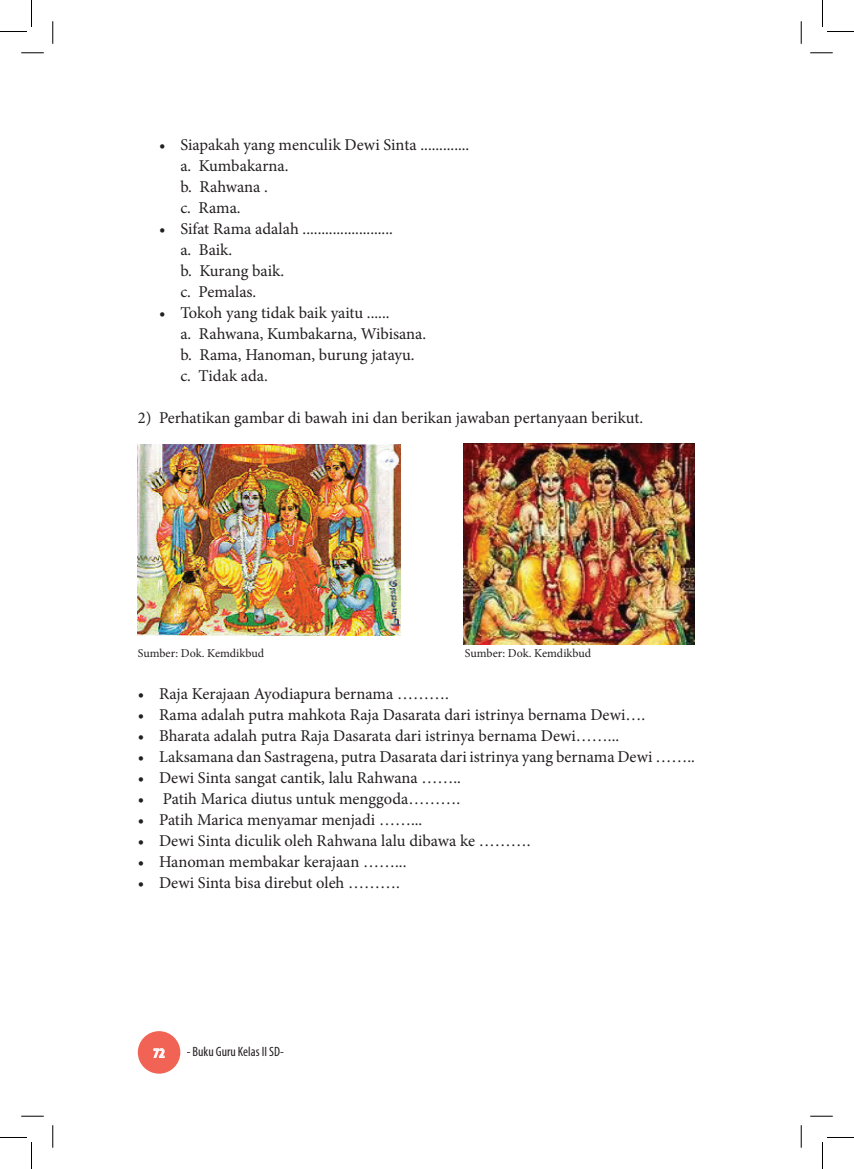
<style>
.page{position:relative;width:854px;height:1169px;background:#fff}
.page>*{position:absolute;margin:0;border:0;box-sizing:border-box;transform-origin:0 0}
.t1{font:16.5px/21px "Minion Pro";color:#231f20}
.t2{font:condensed 13.5px "Myriad Pro";color:#231f20}
.t3{font:700 condensed 13.5px "Myriad Pro";color:#fff}
.t4{font:12px "Minion Pro";color:#231f20}
</style>
<div class="page">
<div style="left:138px;top:1031px;width:42px;height:42px;background:#f16355;border-radius:50%"></div>
<svg style="left:153px;top:1048px;width:12px;height:10px"></svg>
<img style="left:138px;top:445px;width:262px;height:190px">
<img style="left:463px;top:443px;width:232px;height:201px">
<svg style="left:21px;top:53px;width:23px;height:1px"></svg>
<svg style="left:810px;top:53px;width:23px;height:1px"></svg>
<svg style="left:21px;top:1115px;width:23px;height:1px"></svg>
<svg style="left:810px;top:1115px;width:23px;height:1px"></svg>
<svg style="left:53px;top:21px;width:1px;height:23px"></svg>
<svg style="left:53px;top:1125px;width:1px;height:22px"></svg>
<svg style="left:801px;top:21px;width:1px;height:23px"></svg>
<svg style="left:801px;top:1125px;width:1px;height:22px"></svg>
<svg style="left:0;top:0;width:32px;height:32px"></svg>
<svg style="left:0;top:1137px;width:32px;height:32px"></svg>
<svg style="left:822px;top:0;width:32px;height:32px"></svg>
<svg style="left:822px;top:1137px;width:32px;height:32px"></svg>
<p class="t1" style="left:180px;top:134px;width:291px;text-indent:-21px">• Siapakah yang menculik Dewi Sinta ............. a. Kumbakarna.<br>b. Rahwana .<br>c. Rama.</p>
<p class="t1" style="left:180px;top:218px;width:214px;text-indent:-21px">• Sifat Rama adalah ........................ a. Baik.<br>b. Kurang baik.<br>c. Pemalas.</p>
<p class="t1" style="left:180px;top:302px;width:247px;text-indent:-21px">• Tokoh yang tidak baik yaitu ......<br>a. Rahwana, Kumbakarna, Wibisana. b. Rama, Hanoman, burung jatayu. c. Tidak ada.</p>
<p class="t1" style="left:138px;top:407px;width:507px">2) Perhatikan gambar di bawah ini dan berikan jawaban pertanyaan berikut.</p>
<p class="t4" style="left:138px;top:645px;width:128px">Sumber: Dok. Kemdikbud</p>
<p class="t4" style="left:465px;top:645px;width:128px">Sumber: Dok. Kemdikbud</p>
<p class="t1" style="left:138px;top:683px;width:312px">• Raja Kerajaan Ayodiapura bernama ……….</p>
<p class="t1" style="left:138px;top:704px;width:509px">• Rama adalah putra mahkota Raja Dasarata dari istrinya bernama Dewi….</p>
<p class="t1" style="left:138px;top:725px;width:483px">• Bharata adalah putra Raja Dasarata dari istrinya bernama Dewi……...</p>
<p class="t1" style="left:138px;top:746px;width:559px">• Laksamana dan Sastragena, putra Dasarata dari istrinya yang bernama Dewi ……..</p>
<p class="t1" style="left:138px;top:767px;width:325px">• Dewi Sinta sangat cantik, lalu Rahwana ……..</p>
<p class="t1" style="left:138px;top:788px;width:324px">• Patih Marica diutus untuk menggoda……….</p>
<p class="t1" style="left:138px;top:809px;width:286px">• Patih Marica menyamar menjadi ……...</p>
<p class="t1" style="left:138px;top:830px;width:394px">• Dewi Sinta diculik oleh Rahwana lalu dibawa ke ……….</p>
<p class="t1" style="left:138px;top:851px;width:270px">• Hanoman membakar kerajaan ……...</p>
<p class="t1" style="left:138px;top:872px;width:264px">• Dewi Sinta bisa direbut oleh ……….</p>
<p class="t3" style="left:153px;top:1044px;width:13px">72</p>
<p class="t2" style="left:187px;top:1043px;width:99px">- Buku Guru Kelas II SD-</p>
</div>
